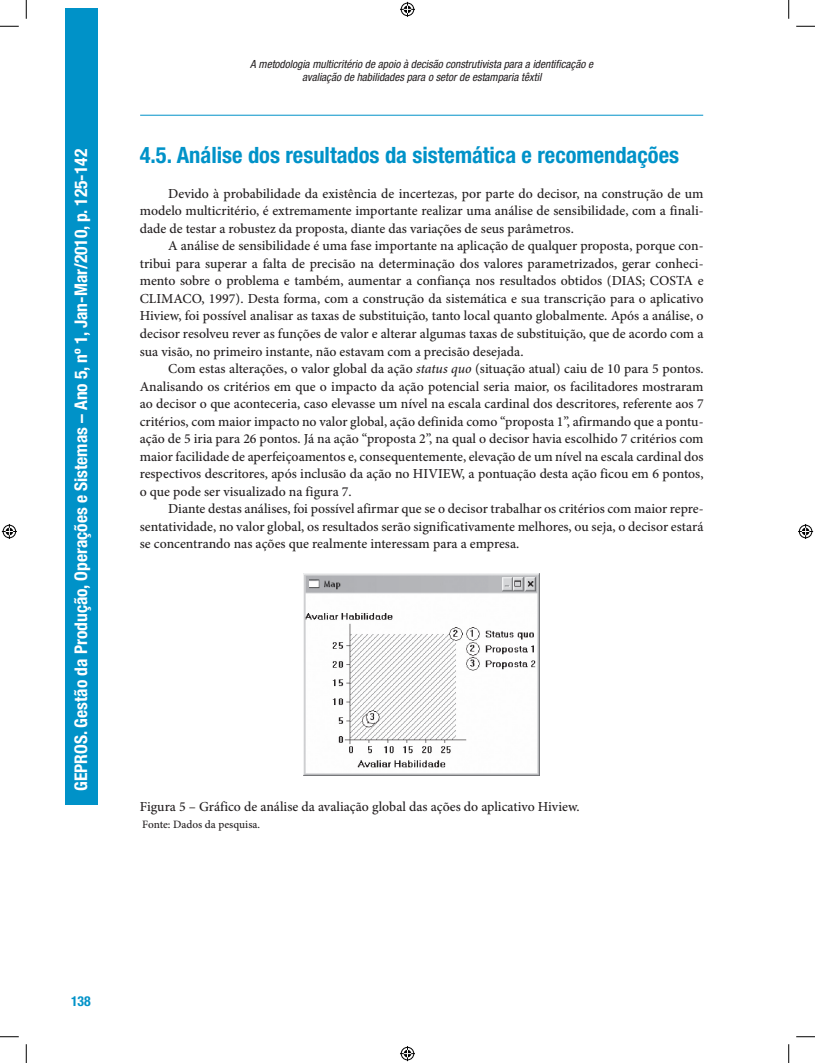
<style>
.page{position:relative;width:815px;height:1063px;background:#fff}
.page>*{position:absolute;margin:0;border:0;box-sizing:border-box;transform-origin:0 0}
.t1{font:700 condensed 22.5px "Helvetica Neue LT Std";color:#0092c8}
.t2{font:700 condensed 17.5px "Helvetica Neue LT Std";color:#fff}
.t3{font:500 13.75px/17.5px "Minion Pro";color:#231f20;text-align:justify}
.t4{font:700 condensed 13.75px "Helvetica Neue LT Std";color:#0092c8}
.t5{font:italic condensed 11.25px/12.5px "Helvetica Neue LT Std";color:#231f20;text-align:center}
.t6{font:500 11.25px "Minion Pro";color:#231f20}
.s1{font-style:italic}
</style>
<div class="page">
<div style="left:65px;top:9px;width:32px;height:795px;background:#0092c8"></div>
<hr style="left:140px;top:115px;width:563px;height:1px;background:#0092c8">
<img style="left:303px;top:573px;width:236px;height:202px">
<svg style="left:0;top:25px;width:19px;height:2px"></svg>
<svg style="left:796px;top:25px;width:18px;height:2px"></svg>
<svg style="left:0;top:1036px;width:19px;height:1px"></svg>
<svg style="left:796px;top:1036px;width:18px;height:1px"></svg>
<svg style="left:25px;top:0;width:2px;height:19px"></svg>
<svg style="left:25px;top:1044px;width:2px;height:18px"></svg>
<svg style="left:788px;top:0;width:1px;height:19px"></svg>
<svg style="left:788px;top:1044px;width:1px;height:18px"></svg>
<svg style="left:400px;top:2px;width:15px;height:15px"></svg>
<svg style="left:400px;top:1046px;width:15px;height:14px"></svg>
<svg style="left:2px;top:524px;width:15px;height:15px"></svg>
<svg style="left:798px;top:524px;width:14px;height:15px"></svg>
<p class="t5" style="left:250px;top:58px;width:344px">A metodologia multicritério de apoio à decisão construtivista para a identificação e avaliação de habilidades para o setor de estamparia têxtil</p>
<p class="t2" style="left:70px;top:791px;width:643px;rotate:-90deg">GEPROS. Gestão da Produção, Operações e Sistemas – Ano 5, nº 1, Jan-Mar/2010, p. 125-142</p>
<h1 class="t1" style="left:140px;top:141px;width:540px">4.5. Análise dos resultados da sistemática e recomendações</h1>
<p class="t3" style="left:140px;top:185px;width:565px;text-indent:28px">Devido à probabilidade da existência de incertezas, por parte do decisor, na construção de um modelo multicritério, é extremamente importante realizar uma análise de sensibilidade, com a finali&shy;dade de testar a robustez da proposta, diante das variações de seus parâmetros.</p>
<p class="t3" style="left:140px;top:238px;width:565px;text-indent:28px">A análise de sensibilidade é uma fase importante na aplicação de qualquer proposta, porque con&shy;tribui para superar a falta de precisão na determinação dos valores parametrizados, gerar conheci&shy;mento sobre o problema e também, aumentar a confiança nos resultados obtidos (DIAS; COSTA e CLIMACO, 1997). Desta forma, com a construção da sistemática e sua transcrição para o aplicativo Hiview, foi possível analisar as taxas de substituição, tanto local quanto globalmente. Após a análise, o decisor resolveu rever as funções de valor e alterar algumas taxas de substituição, que de acordo com a sua visão, no primeiro instante, não estavam com a precisão desejada.</p>
<p class="t3" style="left:140px;top:360px;width:565px;text-indent:28px">Com estas alterações, o valor global da ação <span class="s1">status quo</span> (situação atual) caiu de 10 para 5 pontos.<br>Analisando os critérios em que o impacto da ação potencial seria maior, os facilitadores mostraram ao decisor o que aconteceria, caso elevasse um nível na escala cardinal dos descritores, referente aos 7 critérios, com maior impacto no valor global, ação definida como “proposta 1”, afirmando que a pontu&shy;ação de 5 iria para 26 pontos. Já na ação “proposta 2”, na qual o decisor havia escolhido 7 critérios com maior facilidade de aperfeiçoamentos e, consequentemente, elevação de um nível na escala cardinal dos respectivos descritores, após inclusão da ação no HIVIEW, a pontuação desta ação ficou em 6 pontos, o que pode ser visualizado na figura 7.</p>
<p class="t3" style="left:140px;top:500px;width:565px;text-indent:28px">Diante destas análises, foi possível afirmar que se o decisor trabalhar os critérios com maior repre&shy;sentatividade, no valor global, os resultados serão significativamente melhores, ou seja, o decisor estará se concentrando nas ações que realmente interessam para a empresa.</p>
<p class="t3" style="left:140px;top:798px;width:441px">Figura 5 – Gráfico de análise da avaliação global das ações do aplicativo Hiview.</p>
<p class="t6" style="left:142px;top:817px;width:119px">Fonte: Dados da pesquisa.</p>
<p class="t4" style="left:71px;top:992px;width:21px">138</p>
</div>
